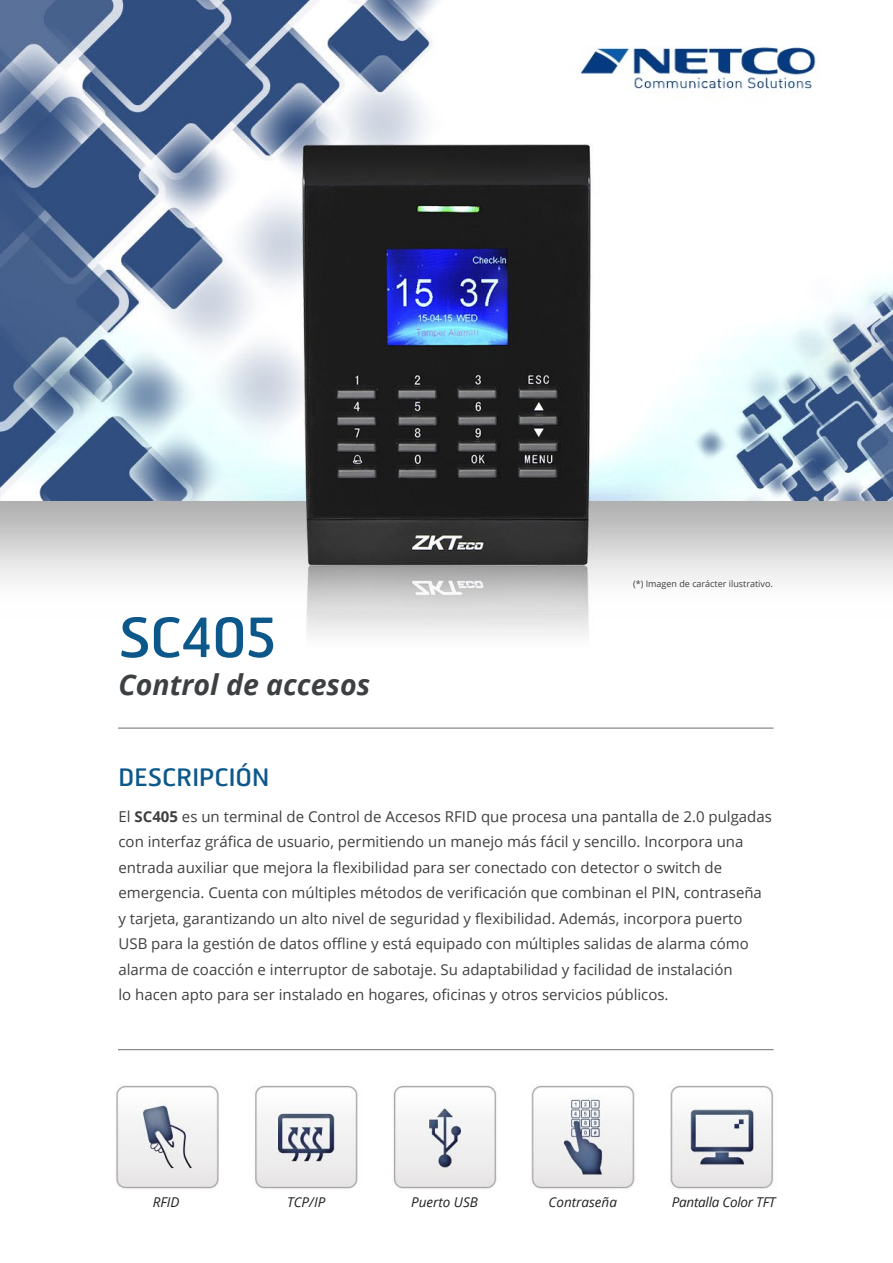
<style>
.page{position:relative;width:893px;height:1263px;background:#fff}
.page>*{position:absolute;margin:0;border:0;box-sizing:border-box;transform-origin:0 0}
.t1{font:54px "Hermes";letter-spacing:-.025em;color:#0d588b}
.t2{font:italic 700 28.5px "Open Sans";color:#3d4042}
.t3{font:24px "Hermes";color:#0d588b}
.t4{font:15px/25.5px "Open Sans";color:#3f3f40}
.t5{font:italic 13.5px "Open Sans";color:#231f20}
.t6{font:italic 13.5px "Open Sans";letter-spacing:-.02em;color:#231f20}
.t7{font:9px "Open Sans";color:#3f3f40}
.s1{font-weight:700}
</style>
<div class="page">
<img style="left:0;top:0;width:893px;height:1189px">
<hr style="left:118px;top:1049px;width:656px;height:1px;background:#6a6e6f">
<hr style="left:118px;top:728px;width:656px;height:1px;background:#6a6e6f">
<img style="left:569px;top:33px;width:277px;height:69px">
<h1 class="t1" style="left:118px;top:603px;width:160px">SC405</h1>
<h2 class="t2" style="left:118px;top:665px;width:253px">Control de accesos</h2>
<h3 class="t3" style="left:118px;top:762px;width:152px">DESCRIPCIÓN</h3>
<p class="t7" style="left:633px;top:578px;width:141px">(*) Imagen de carácter ilustrativo.</p>
<p class="t4" style="left:118px;top:803px;width:655px">El <span class="s1">SC405</span> es un terminal de Control de Accesos RFID que procesa una pantalla de 2.0 pulgadas con interfaz gráfica de usuario, permitiendo un manejo más fácil y sencillo. Incorpora una entrada auxiliar que mejora la flexibilidad para ser conectado con detector o switch de emergencia. Cuenta con múltiples métodos de verificación que combinan el PIN, contraseña y tarjeta, garantizando un alto nivel de seguridad y flexibilidad. Además, incorpora puerto USB para la gestión de datos offline y está equipado con múltiples salidas de alarma cómo alarma de coacción e interruptor de sabotaje. Su adaptabilidad y facilidad de instalación<br>lo hacen apto para ser instalado en hogares, oficinas y otros servicios públicos.</p>
<p class="t5" style="left:153px;top:1193px;width:28px">RFID</p>
<p class="t5" style="left:287px;top:1193px;width:40px">TCP/IP</p>
<p class="t5" style="left:411px;top:1193px;width:68px">Puerto USB</p>
<p class="t5" style="left:548px;top:1193px;width:70px">Contraseña</p>
<p class="t6" style="left:672px;top:1193px;width:105px">Pantalla Color TFT</p>
</div>
